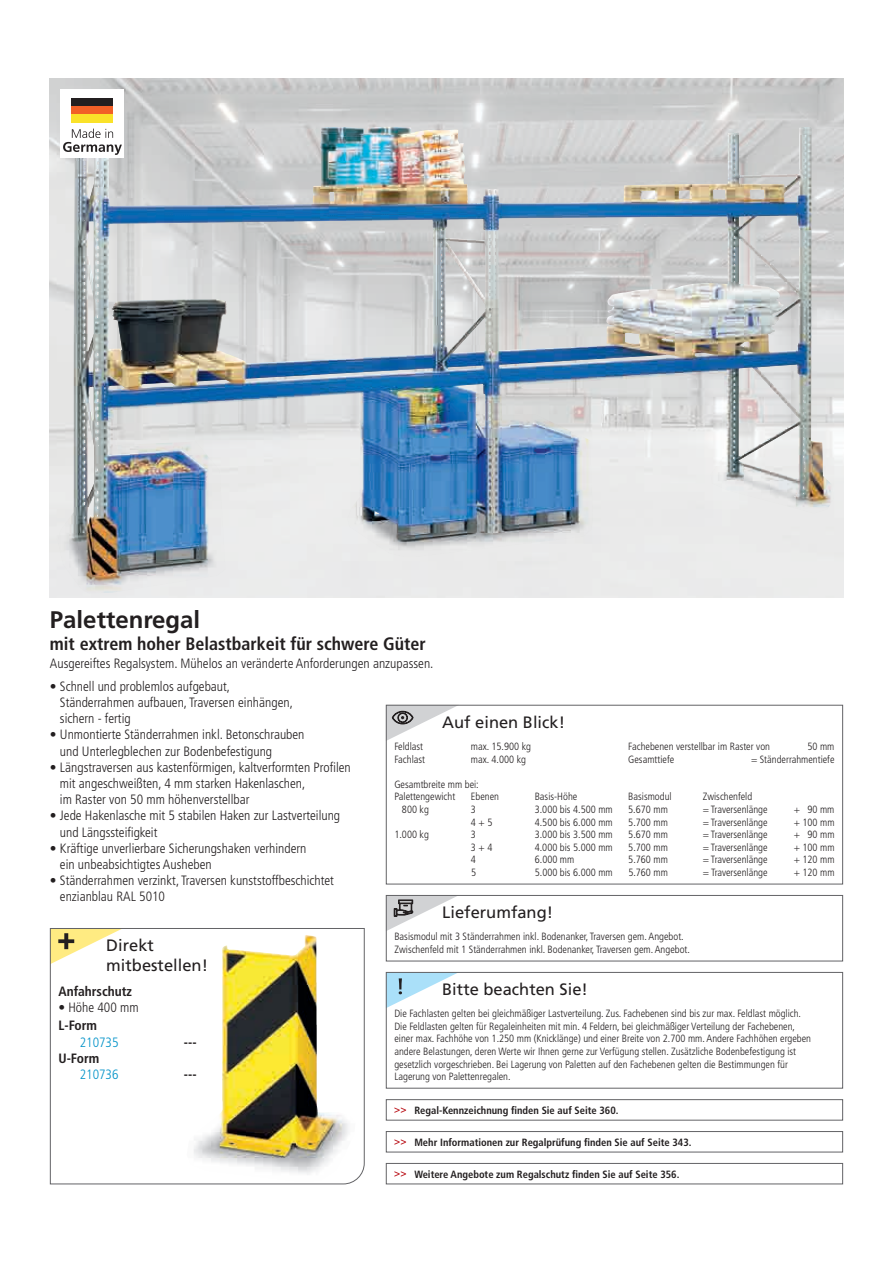
<style>
.page{position:relative;width:893px;height:1263px;background:#fff}
.page>*{position:absolute;margin:0;border:0;box-sizing:border-box;transform-origin:0 0}
.t1{font:700 24px "Frutiger LT";color:#231f20}
.t2{font:700 condensed 18px "Frutiger LT";color:#231f20}
.t3{font:16.5px/19.8px "Frutiger LT";color:#231f20}
.t4{font:300 condensed 13.5px/16.2px "Frutiger LT";color:#231f20}
.t5{font:700 condensed 13.5px "Frutiger LT";color:#231f20}
.t6{font:300 condensed 13.5px "Frutiger LT";color:#0092c8}
.t7{font:300 condensed 10.5px/12.6px "Frutiger LT";color:#231f20}
.t8{font:700 condensed 10.5px "Frutiger LT";color:#231f20}
</style>
<div class="page">
<svg style="left:394px;top:1139px;width:12px;height:6px"></svg>
<div style="left:386px;top:1131px;width:457px;height:21px;border:1px solid #636366"></div>
<svg style="left:50px;top:928px;width:315px;height:257px"></svg>
<img style="left:50px;top:79px;width:793px;height:518px">
<svg style="left:394px;top:1107px;width:12px;height:6px"></svg>
<div style="left:386px;top:1099px;width:457px;height:21px;border:1px solid #636366"></div>
<svg style="left:388px;top:974px;width:67px;height:33px"></svg>
<div style="left:386px;top:972px;width:457px;height:116px;border:1px solid #636366"></div>
<svg style="left:394px;top:1171px;width:12px;height:6px"></svg>
<div style="left:386px;top:1163px;width:457px;height:21px;border:1px solid #636366"></div>
<img style="left:57px;top:114px;width:777px;height:479px">
<img style="left:72px;top:114px;width:507px;height:465px">
<svg style="left:388px;top:707px;width:66px;height:33px"></svg>
<div style="left:386px;top:705px;width:457px;height:179px;border:1px solid #636366"></div>
<svg style="left:388px;top:897px;width:67px;height:33px"></svg>
<div style="left:386px;top:895px;width:457px;height:66px;border:1px solid #636366"></div>
<div style="left:61px;top:89px;width:63px;height:68px;background:#fff"></div>
<div style="left:72px;top:98px;width:41px;height:8px;background:#231f20"></div>
<div style="left:72px;top:106px;width:41px;height:8px;background:#f26027"></div>
<div style="left:72px;top:114px;width:41px;height:8px;background:#fae229"></div>
<svg style="left:63px;top:129px;width:59px;height:26px"></svg>
<h1 class="t1" style="left:50px;top:606px;width:152px">Palettenregal</h1>
<h2 class="t2" style="left:50px;top:633px;width:377px">mit extrem hoher Belastbarkeit für schwere Güter</h2>
<p class="t4" style="left:50px;top:656px;width:385px">Ausgereiftes Regalsystem. Mühelos an veränderte Anforderungen anzupassen.</p>
<p class="t4" style="left:60px;top:678px;width:234px;text-indent:-10px">• Schnell und problemlos aufgebaut,<br>Ständerrahmen aufbauen, Traversen einhängen, sichern - fertig</p>
<p class="t4" style="left:60px;top:727px;width:246px;text-indent:-10px">• Unmontierte Ständerrahmen inkl. Betonschrauben und Unterlegblechen zur Bodenbefestigung</p>
<p class="t4" style="left:60px;top:759px;width:292px;text-indent:-10px">• Längstraversen aus kastenförmigen, kaltverformten Profilen mit angeschweißten, 4 mm starken Hakenlaschen,<br>im Raster von 50 mm höhenverstellbar</p>
<p class="t4" style="left:60px;top:808px;width:282px;text-indent:-10px">• Jede Hakenlasche mit 5 stabilen Haken zur Lastverteilung und Längssteifigkeit</p>
<p class="t4" style="left:60px;top:840px;width:248px;text-indent:-10px">• Kräftige unverlierbare Sicherungshaken verhindern ein unbeabsichtigtes Ausheben</p>
<p class="t4" style="left:60px;top:872px;width:276px;text-indent:-10px">• Ständerrahmen verzinkt, Traversen kunststoffbeschichtet enzianblau RAL 5010</p>
<h3 class="t3" style="left:106px;top:935px;width:103px">Direkt mitbestellen!</h3>
<p class="t5" style="left:58px;top:983px;width:75px">Anfahrschutz</p>
<p class="t4" style="left:58px;top:999px;width:82px">• Höhe 400 mm</p>
<p class="t5" style="left:58px;top:1018px;width:40px">L-Form</p>
<p class="t6" style="left:80px;top:1034px;width:40px">210735</p>
<p class="t5" style="left:184px;top:1034px;width:14px">---</p>
<p class="t5" style="left:58px;top:1050px;width:42px">U-Form</p>
<p class="t6" style="left:80px;top:1067px;width:40px">210736</p>
<p class="t5" style="left:184px;top:1066px;width:14px">---</p>
<h3 class="t3" style="left:442px;top:712px;width:124px">Auf einen Blick!</h3>
<p class="t7" style="left:394px;top:740px;width:30px">Feldlast</p>
<p class="t7" style="left:471px;top:740px;width:62px">max. 15.900 kg</p>
<p class="t7" style="left:628px;top:740px;width:143px">Fachebenen verstellbar im Raster von</p>
<p class="t7" style="left:807px;top:740px;width:29px">50 mm</p>
<p class="t7" style="left:394px;top:753px;width:32px">Fachlast</p>
<p class="t7" style="left:471px;top:753px;width:57px">max. 4.000 kg</p>
<p class="t7" style="left:628px;top:753px;width:47px">Gesamttiefe</p>
<p class="t7" style="left:751px;top:753px;width:85px">= Ständerrahmentiefe</p>
<p class="t7" style="left:394px;top:778px;width:86px">Gesamtbreite mm bei:<br>Palettengewicht</p>
<p class="t7" style="left:471px;top:790px;width:30px">Ebenen</p>
<p class="t7" style="left:535px;top:790px;width:44px">Basis-Höhe</p>
<p class="t7" style="left:628px;top:790px;width:45px">Basismodul</p>
<p class="t7" style="left:703px;top:790px;width:51px">Zwischenfeld</p>
<p class="t7" style="left:402px;top:803px;width:28px">800 kg</p>
<p class="t7" style="left:471px;top:803px;width:7px">3</p>
<p class="t7" style="left:535px;top:803px;width:80px">3.000 bis 4.500 mm</p>
<p class="t7" style="left:628px;top:803px;width:41px">5.670 mm</p>
<p class="t7" style="left:703px;top:803px;width:66px">= Traversenlänge</p>
<p class="t7" style="left:794px;top:803px;width:42px">+ 90 mm</p>
<p class="t7" style="left:471px;top:816px;width:23px">4 + 5</p>
<p class="t7" style="left:535px;top:816px;width:80px">4.500 bis 6.000 mm</p>
<p class="t7" style="left:628px;top:816px;width:41px">5.700 mm</p>
<p class="t7" style="left:703px;top:816px;width:66px">= Traversenlänge</p>
<p class="t7" style="left:794px;top:816px;width:42px">+ 100 mm</p>
<p class="t7" style="left:394px;top:828px;width:36px">1.000 kg</p>
<p class="t7" style="left:471px;top:828px;width:7px">3</p>
<p class="t7" style="left:535px;top:828px;width:80px">3.000 bis 3.500 mm</p>
<p class="t7" style="left:628px;top:828px;width:41px">5.670 mm</p>
<p class="t7" style="left:703px;top:828px;width:66px">= Traversenlänge</p>
<p class="t7" style="left:794px;top:828px;width:42px">+ 90 mm</p>
<p class="t7" style="left:471px;top:841px;width:23px">3 + 4</p>
<p class="t7" style="left:535px;top:841px;width:80px">4.000 bis 5.000 mm</p>
<p class="t7" style="left:628px;top:841px;width:41px">5.700 mm</p>
<p class="t7" style="left:703px;top:841px;width:66px">= Traversenlänge</p>
<p class="t7" style="left:794px;top:841px;width:42px">+ 100 mm</p>
<p class="t7" style="left:471px;top:853px;width:7px">4</p>
<p class="t7" style="left:535px;top:853px;width:41px">6.000 mm</p>
<p class="t7" style="left:628px;top:853px;width:41px">5.760 mm</p>
<p class="t7" style="left:703px;top:853px;width:66px">= Traversenlänge</p>
<p class="t7" style="left:794px;top:853px;width:42px">+ 120 mm</p>
<p class="t7" style="left:471px;top:866px;width:7px">5</p>
<p class="t7" style="left:535px;top:866px;width:80px">5.000 bis 6.000 mm</p>
<p class="t7" style="left:628px;top:866px;width:41px">5.760 mm</p>
<p class="t7" style="left:703px;top:866px;width:66px">= Traversenlänge</p>
<p class="t7" style="left:794px;top:866px;width:42px">+ 120 mm</p>
<h3 class="t3" style="left:442px;top:902px;width:112px">Lieferumfang!</h3>
<p class="t7" style="left:394px;top:930px;width:297px">Basismodul mit 3 Ständerrahmen inkl. Bodenanker, Traversen gem. Angebot.<br>Zwischenfeld mit 1 Ständerrahmen inkl. Bodenanker, Traversen gem. Angebot.</p>
<h3 class="t3" style="left:442px;top:979px;width:147px">Bitte beachten Sie!</h3>
<p class="t7" style="left:394px;top:1007px;width:418px">Die Fachlasten gelten bei gleichmäßiger Lastverteilung. Zus. Fachebenen sind bis zur max. Feldlast möglich.<br>Die Feldlasten gelten für Regaleinheiten mit min. 4 Feldern, bei gleichmäßiger Verteilung der Fachebenen, einer max. Fachhöhe von 1.250 mm (Knicklänge) und einer Breite von 2.700 mm. Andere Fachhöhen ergeben andere Belastungen, deren Werte wir Ihnen gerne zur Verfügung stellen. Zusätzliche Bodenbefestigung ist gesetzlich vorgeschrieben. Bei Lagerung von Paletten auf den Fachebenen gelten die Bestimmungen für Lagerung von Palettenregalen.</p>
<p class="t8" style="left:414px;top:1104px;width:206px">Regal-Kennzeichnung finden Sie auf Seite 360.</p>
<p class="t8" style="left:414px;top:1136px;width:279px">Mehr Informationen zur Regalprüfung finden Sie auf Seite 343.</p>
<p class="t8" style="left:414px;top:1168px;width:267px">Weitere Angebote zum Regalschutz finden Sie auf Seite 356.</p>
</div>
